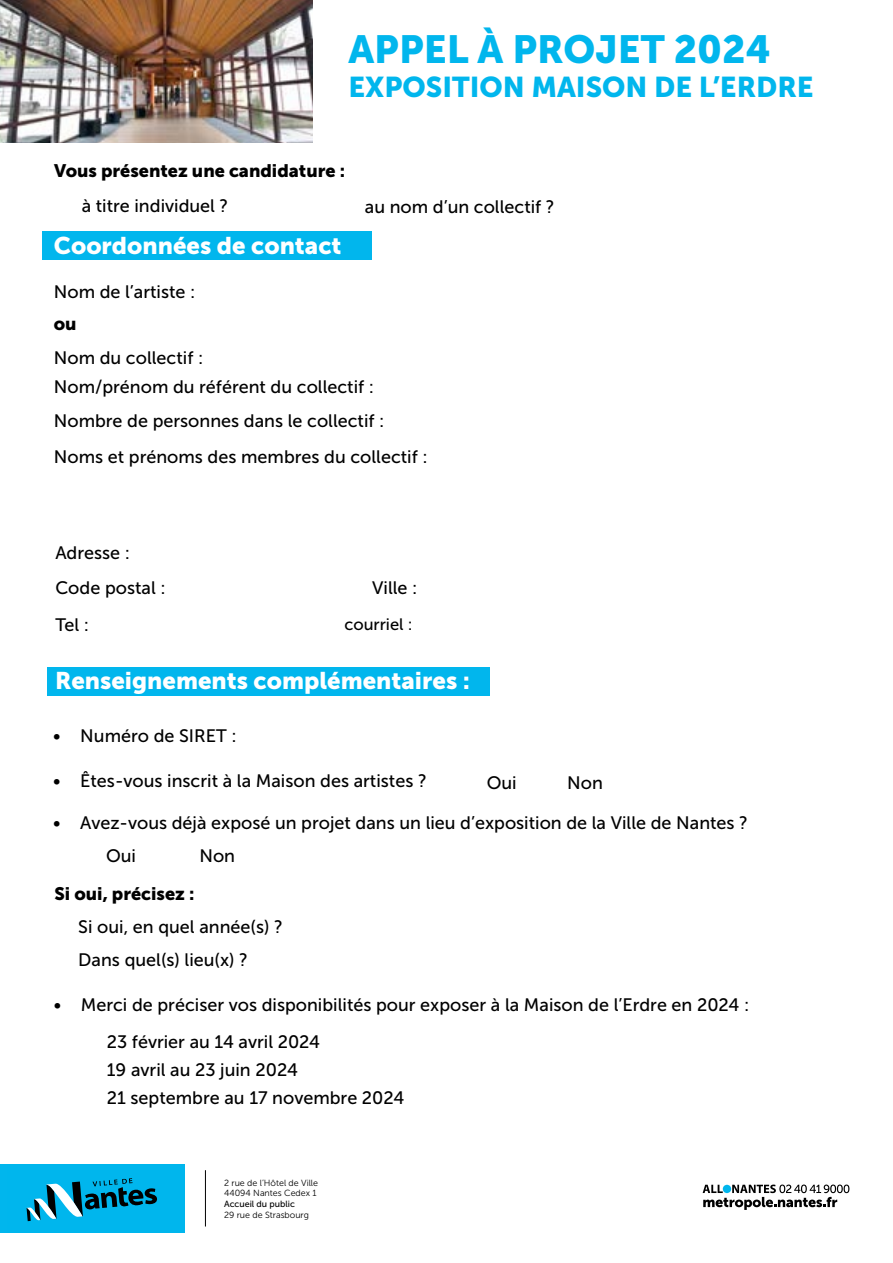
<style>
.page{position:relative;width:893px;height:1263px;background:#fff}
.page>*{position:absolute;margin:0;border:0;box-sizing:border-box;transform-origin:0 0}
.t1{font:39px "Museo Sans 900";color:#01b6ed}
.t2{font:28.5px "Museo Sans 900";color:#01b6ed}
.t3{font:24px "Museo Sans 900";color:#fff}
.t4{font:18px "Museo Sans 500";color:#000}
.t5{font:18px "Museo Sans 900";color:#000}
.t6{font:16.5px "Museo Sans 500";color:#000}
.t7{font:8.85px/10.6px "Museo Sans 300";color:#000}
.s1{font-family:"Museo Sans 500"}
</style>
<div class="page">
<div style="left:43px;top:231px;width:329px;height:29px;background:#01b6ed"></div>
<div style="left:47px;top:668px;width:442px;height:28px;background:#01b6ed"></div>
<div style="left:0;top:1164px;width:185px;height:68px;background:#01b6ed"></div>
<svg style="left:27px;top:1178px;width:130px;height:43px"></svg>
<svg style="left:703px;top:1184px;width:146px;height:26px"></svg>
<hr style="left:205px;top:1170px;width:1px;height:56px;background:#000">
<img style="left:0;top:0;width:313px;height:142px">
<p class="t1" style="left:348px;top:27px;width:424px">APPEL À PROJET 2024</p>
<p class="t2" style="left:348px;top:71px;width:467px">EXPOSITION MAISON DE L’ERDRE</p>
<p class="t5" style="left:54px;top:160px;width:293px">Vous présentez une candidature :</p>
<p class="t4" style="left:82px;top:196px;width:148px">à titre individuel ?</p>
<p class="t3" style="left:54px;top:231px;width:289px">Coordonnées de contact</p>
<p class="t4" style="left:54px;top:282px;width:143px">Nom de l’artiste :</p>
<p class="t5" style="left:54px;top:313px;width:24px">ou</p>
<p class="t4" style="left:54px;top:347px;width:151px">Nom du collectif :</p>
<p class="t4" style="left:365px;top:197px;width:191px">au nom d’un collectif ?</p>
<p class="t4" style="left:54px;top:377px;width:322px">Nom/prénom du référent du collectif :</p>
<p class="t4" style="left:54px;top:411px;width:332px">Nombre de personnes dans le collectif :</p>
<p class="t4" style="left:54px;top:447px;width:375px">Noms et prénoms des membres du collectif :</p>
<p class="t4" style="left:55px;top:543px;width:76px">Adresse :</p>
<p class="t4" style="left:55px;top:578px;width:112px">Code postal :</p>
<p class="t4" style="left:372px;top:578px;width:47px">Ville :</p>
<p class="t4" style="left:55px;top:615px;width:35px">Tel :</p>
<p class="t6" style="left:344px;top:615px;width:70px">courriel :</p>
<p class="t3" style="left:55px;top:667px;width:416px">Renseignements complémentaires :</p>
<p class="t4" style="left:53px;top:725px;width:185px">• Numéro de SIRET :</p>
<p class="t4" style="left:53px;top:771px;width:375px">• Êtes-vous inscrit à la Maison des artistes ?</p>
<p class="t4" style="left:487px;top:773px;width:32px">Oui</p>
<p class="t4" style="left:567px;top:773px;width:37px">Non</p>
<p class="t4" style="left:53px;top:813px;width:696px">• Avez-vous déjà exposé un projet dans un lieu d’exposition de la Ville de Nantes ?</p>
<p class="t4" style="left:106px;top:846px;width:32px">Oui</p>
<p class="t4" style="left:199px;top:846px;width:37px">Non</p>
<p class="t5" style="left:54px;top:884px;width:142px">Si oui, précisez :</p>
<p class="t4" style="left:78px;top:917px;width:206px">Si oui, en quel année(s) ?</p>
<p class="t4" style="left:78px;top:950px;width:171px">Dans quel(s) lieu(x) ?</p>
<p class="t4" style="left:54px;top:995px;width:697px">• Merci de préciser vos disponibilités pour exposer à la Maison de l’Erdre en 2024 :</p>
<p class="t4" style="left:107px;top:1032px;width:215px">23 février au 14 avril 2024</p>
<p class="t4" style="left:107px;top:1060px;width:193px">19 avril au 23 juin 2024</p>
<p class="t4" style="left:107px;top:1088px;width:299px">21 septembre au 17 novembre 2024</p>
<p class="t7" style="left:224px;top:1177px;width:96px">2 rue de l’Hôtel de Ville<br>44094 Nantes Cedex 1<br><span class="s1">Accueil du public<br></span>29 rue de Strasbourg</p>
</div>
